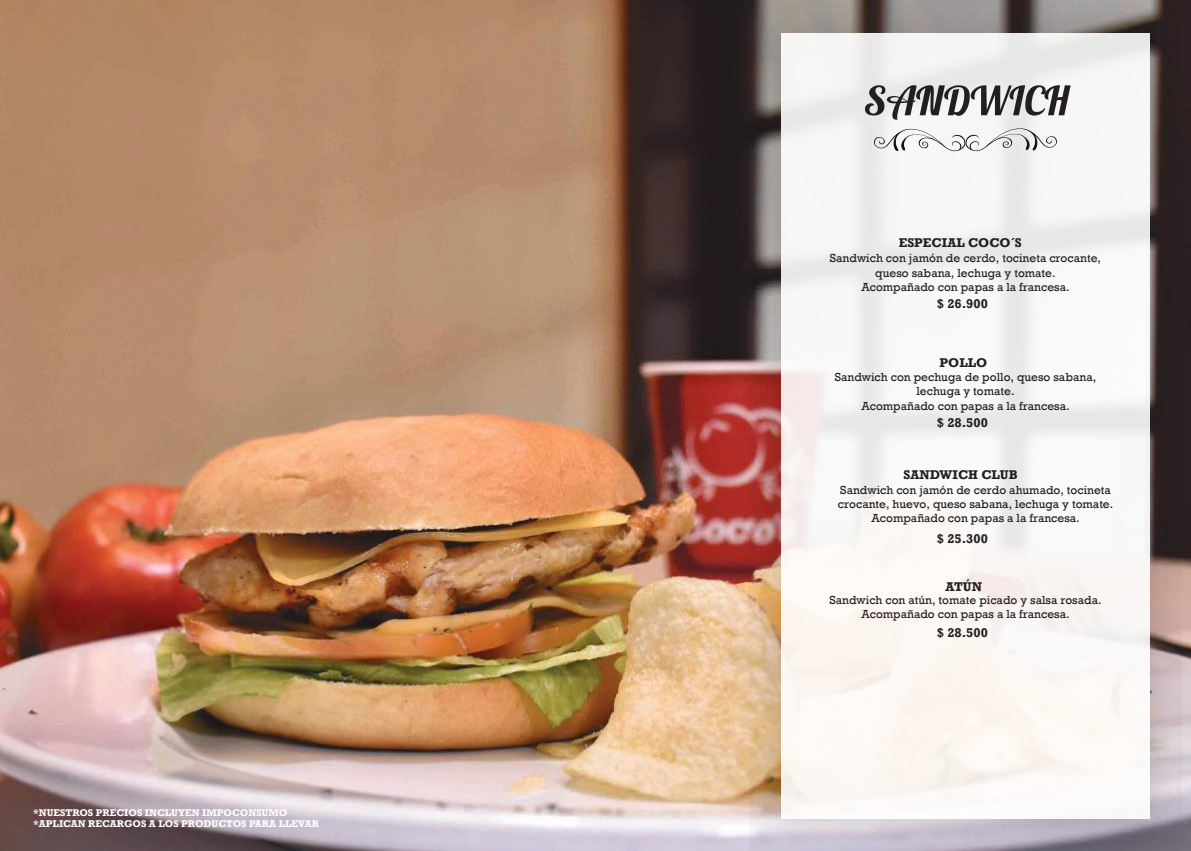
<style>
.page{position:relative;width:1191px;height:851px;background:#fff}
.page>*{position:absolute;margin:0;border:0;box-sizing:border-box;transform-origin:0 0}
.t1{font:700 13px "Rockwell";color:#241f1f}
.t2{font:12px/14.4px "Rockwell";color:#241f1f;text-align:center}
.t3{font:700 10px/11px "Rockwell";color:#fff}
</style>
<div class="page">
<img style="left:0;top:0;width:1191px;height:850px">
<img style="left:749px;top:1px;width:432px;height:849px">
<div style="left:781px;top:33px;width:368px;height:785px;background:linear-gradient(to bottom,#f1f1f2,#fdf8f4)"></div>
<svg style="left:865px;top:85px;width:205px;height:35px"></svg>
<svg style="left:873px;top:129px;width:184px;height:23px"></svg>
<p class="t3" style="left:33px;top:807px;width:287px">*NUESTROS PRECIOS INCLUYEN IMPOCONSUMO *APLICAN RECARGOS A LOS PRODUCTOS PARA LLEVAR</p>
<p class="t1" style="left:898px;top:235px;width:125px">ESPECIAL COCO´S</p>
<p class="t2" style="left:830px;top:251px;width:273px">Sandwich con jamón de cerdo, tocineta crocante, queso sabana, lechuga y tomate.<br>Acompañado con papas a la francesa.</p>
<p class="t1" style="left:936px;top:296px;width:53px">$ 26.900</p>
<p class="t1" style="left:939px;top:354px;width:49px">POLLO</p>
<p class="t2" style="left:834px;top:370px;width:263px">Sandwich con pechuga de pollo, queso sabana, lechuga y tomate.<br>Acompañado con papas a la francesa.</p>
<p class="t1" style="left:936px;top:414px;width:53px">$ 28.500</p>
<p class="t1" style="left:903px;top:466px;width:116px">SANDWICH CLUB</p>
<p class="t2" style="left:838px;top:482px;width:277px">Sandwich con jamón de cerdo ahumado, tocineta crocante, huevo, queso sabana, lechuga y tomate.<br>Acompañado con papas a la francesa.</p>
<p class="t1" style="left:936px;top:530px;width:53px">$ 25.300</p>
<p class="t1" style="left:945px;top:578px;width:38px">ATÚN</p>
<p class="t1" style="left:936px;top:624px;width:53px">$ 28.500</p>
<p class="t2" style="left:829px;top:592px;width:274px">Sandwich con atún, tomate picado y salsa rosada.<br>Acompañado con papas a la francesa.</p>
</div>
